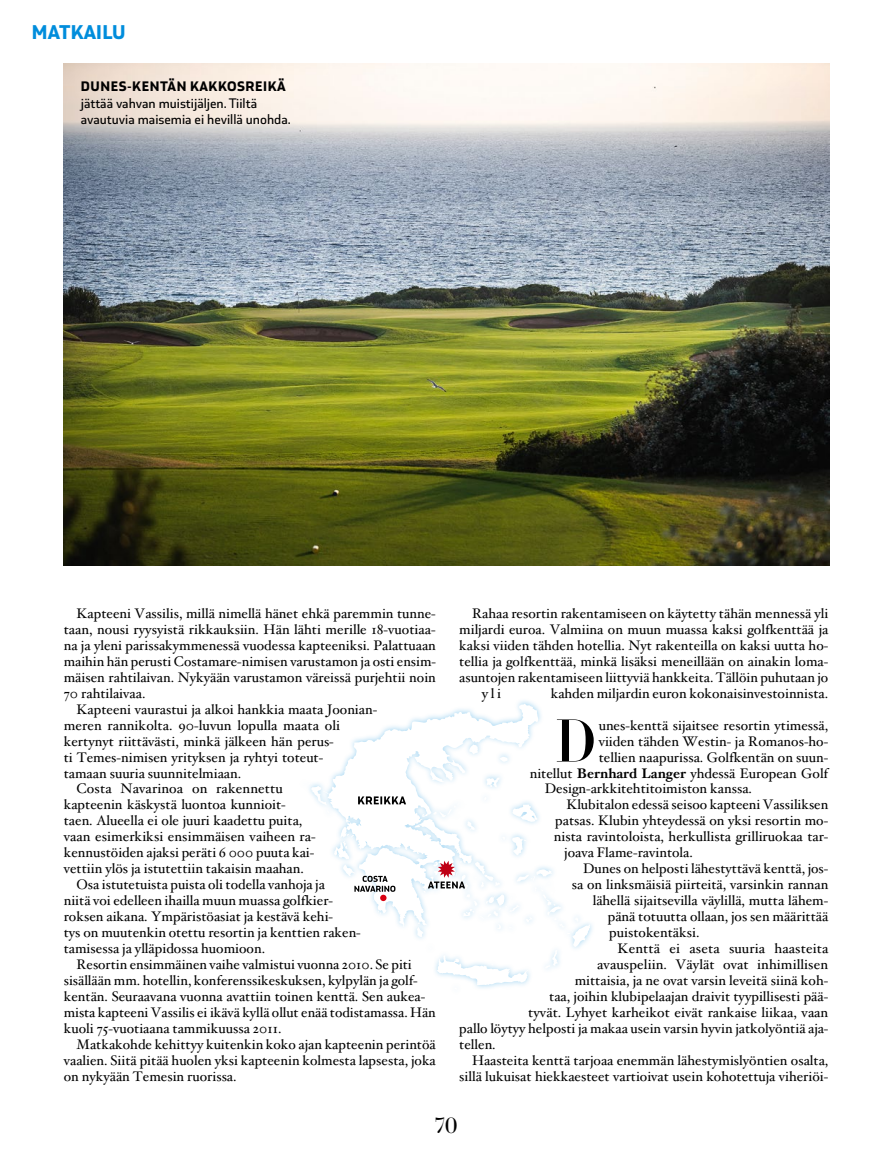
<style>
.page{position:relative;width:893px;height:1170px;background:#fff}
.page>*{position:absolute;margin:0;border:0;box-sizing:border-box;transform-origin:0 0}
.t1{font:57.3px "Essonnes Headline";color:#000}
.t2{font:800 21px "Coversans";letter-spacing:.01em;color:#008ddc}
.t3{font:21px "Essonnes Display";color:#000}
.t4{font:500 14.55px/16.8px "Coversans";color:#000}
.t5{font:800 14.55px "Coversans";letter-spacing:.04em;color:#000}
.t6{font:13.8px "Hoefler Text";color:#000}
.s1{font-weight:700}
</style>
<div class="page">
<img style="left:64px;top:64px;width:765px;height:502px">
<svg style="left:309px;top:703px;width:281px;height:285px"></svg>
<svg style="left:428px;top:860px;width:37px;height:28px"></svg>
<svg style="left:354px;top:875px;width:41px;height:16px"></svg>
<div style="left:380px;top:894px;width:6px;height:7px;background:#d90011;border-radius:50%"></div>
<svg style="left:358px;top:796px;width:48px;height:8px"></svg>
<h2 class="t2" style="left:32px;top:20px;width:95px">MATKAILU</h2>
<p class="t5" style="left:81px;top:77px;width:206px">DUNES-KENTÄN KAKKOSREIKÄ</p>
<p class="t4" style="left:81px;top:94px;width:212px">jättää vahvan muistijäljen. Tiiltä avautuvia maisemia ei hevillä unohda.</p>
<p class="t6" style="left:77px;top:605px;width:361px">Kapteeni Vassilis, millä nimellä hänet ehkä paremmin tunne-</p>
<p class="t6" style="left:64px;top:621px;width:373px">taan, nousi ryysyistä rikkauksiin. Hän lähti merille 18-vuotiaa-</p>
<p class="t6" style="left:64px;top:637px;width:374px">na ja yleni parissakymmenessä vuodessa kapteeniksi. Palattuaan</p>
<p class="t6" style="left:64px;top:653px;width:374px">maihin hän perusti Costamare-nimisen varustamon ja osti ensim-</p>
<p class="t6" style="left:64px;top:669px;width:374px">mäisen rahtilaivan. Nykyään varustamon väreissä purjehtii noin</p>
<p class="t6" style="left:64px;top:685px;width:83px">70 rahtilaivaa.</p>
<p class="t6" style="left:77px;top:700px;width:302px">Kapteeni vaurastui ja alkoi hankkia maata Joonian-</p>
<p class="t6" style="left:64px;top:716px;width:278px">meren rannikolta. 90-luvun lopulla maata oli</p>
<p class="t6" style="left:64px;top:732px;width:272px">kertynyt riittävästi, minkä jälkeen hän perus-</p>
<p class="t6" style="left:64px;top:748px;width:261px">ti Temes-nimisen yrityksen ja ryhtyi toteut-</p>
<p class="t6" style="left:64px;top:764px;width:179px">tamaan suuria suunnitelmiaan.</p>
<p class="t6" style="left:77px;top:780px;width:208px">Costa Navarinoa on rakennettu</p>
<p class="t6" style="left:64px;top:796px;width:223px">kapteenin käskystä luontoa kunnioit-</p>
<p class="t6" style="left:64px;top:812px;width:240px">taen. Alueella ei ole juuri kaadettu puita,</p>
<p class="t6" style="left:64px;top:828px;width:254px">vaan esimerkiksi ensimmäisen vaiheen ra-</p>
<p class="t6" style="left:64px;top:844px;width:252px">kennustöiden ajaksi peräti 6 000 puuta kai-</p>
<p class="t6" style="left:64px;top:860px;width:242px">vettiin ylös ja istutettiin takaisin maahan.</p>
<p class="t6" style="left:77px;top:876px;width:250px">Osa istutetuista puista oli todella vanhoja ja</p>
<p class="t6" style="left:64px;top:892px;width:271px">niitä voi edelleen ihailla muun muassa golfkier-</p>
<p class="t6" style="left:64px;top:908px;width:271px">roksen aikana. Ympäristöasiat ja kestävä kehi-</p>
<p class="t6" style="left:64px;top:924px;width:299px">tys on muutenkin otettu resortin ja kenttien raken-</p>
<p class="t6" style="left:64px;top:940px;width:203px">tamisessa ja ylläpidossa huomioon.</p>
<p class="t6" style="left:77px;top:956px;width:337px">Resortin ensimmäinen vaihe valmistui vuonna 2010. Se piti</p>
<p class="t6" style="left:64px;top:972px;width:356px">sisällään mm. hotellin, konferenssikeskuksen, kylpylän ja golf-</p>
<p class="t6" style="left:64px;top:988px;width:363px">kentän. Seuraavana vuonna avattiin toinen kenttä. Sen aukea-</p>
<p class="t6" style="left:64px;top:1003px;width:373px">mista kapteeni Vassilis ei ikävä kyllä ollut enää todistamassa. Hän</p>
<p class="t6" style="left:64px;top:1019px;width:219px">kuoli 75-vuotiaana tammikuussa 2011.</p>
<p class="t6" style="left:77px;top:1035px;width:361px">Matkakohde kehittyy kuitenkin koko ajan kapteenin perintöä</p>
<p class="t6" style="left:64px;top:1051px;width:373px">vaalien. Siitä pitää huolen yksi kapteenin kolmesta lapsesta, joka</p>
<p class="t6" style="left:64px;top:1067px;width:174px">on nykyään Temesin ruorissa.</p>
<p class="t6" style="left:472px;top:605px;width:358px">Rahaa resortin rakentamiseen on käytetty tähän mennessä yli</p>
<p class="t6" style="left:459px;top:621px;width:370px">miljardi euroa. Valmiina on muun muassa kaksi golfkenttää ja</p>
<p class="t6" style="left:459px;top:637px;width:371px">kaksi viiden tähden hotellia. Nyt rakenteilla on kaksi uutta ho-</p>
<p class="t6" style="left:459px;top:653px;width:370px">tellia ja golfkenttää, minkä lisäksi meneillään on ainakin loma-</p>
<p class="t6" style="left:459px;top:669px;width:370px">asuntojen rakentamiseen liittyviä hankkeita. Tällöin puhutaan jo</p>
<p class="t6" style="left:482px;top:685px;width:21px">yli</p>
<p class="t6" style="left:551px;top:685px;width:279px">kahden miljardin euron kokonaisinvestoinnista.</p>
<h1 class="t1" style="left:555px;top:701px;width:43px">D</h1>
<p class="t6" style="left:599px;top:716px;width:231px">unes-kenttä sijaitsee resortin ytimessä,</p>
<p class="t6" style="left:599px;top:732px;width:231px">viiden tähden Westin- ja Romanos-ho-</p>
<p class="t6" style="left:599px;top:748px;width:231px">tellien naapurissa. Golfkentän on suun-</p>
<p class="t6" style="left:530px;top:764px;width:300px">nitellut <span class="s1">Bernhard Langer</span> yhdessä European Golf</p>
<p class="t6" style="left:545px;top:780px;width:209px">Design-arkkitehtitoimiston kanssa.</p>
<p class="t6" style="left:566px;top:796px;width:263px">Klubitalon edessä seisoo kapteeni Vassiliksen</p>
<p class="t6" style="left:555px;top:812px;width:274px">patsas. Klubin yhteydessä on yksi resortin mo-</p>
<p class="t6" style="left:554px;top:828px;width:276px">nista ravintoloista, herkullista grilliruokaa tar-</p>
<p class="t6" style="left:564px;top:844px;width:130px">joava Flame-ravintola.</p>
<p class="t6" style="left:583px;top:860px;width:247px">Dunes on helposti lähestyttävä kenttä, jos-</p>
<p class="t6" style="left:572px;top:876px;width:258px">sa on linksmäisiä piirteitä, varsinkin rannan</p>
<p class="t6" style="left:593px;top:892px;width:237px">lähellä sijaitsevilla väylillä, mutta lähem-</p>
<p class="t6" style="left:608px;top:908px;width:222px">pänä totuutta ollaan, jos sen määrittää</p>
<p class="t6" style="left:609px;top:924px;width:92px">puistokentäksi.</p>
<p class="t6" style="left:617px;top:940px;width:212px">Kenttä ei aseta suuria haasteita</p>
<p class="t6" style="left:597px;top:956px;width:232px">avauspeliin. Väylät ovat inhimillisen</p>
<p class="t6" style="left:575px;top:972px;width:255px">mittaisia, ja ne ovat varsin leveitä siinä koh-</p>
<p class="t6" style="left:549px;top:988px;width:280px">taa, joihin klubipelaajan draivit tyypillisesti pää-</p>
<p class="t6" style="left:528px;top:1003px;width:302px">tyvät. Lyhyet karheikot eivät rankaise liikaa, vaan</p>
<p class="t6" style="left:459px;top:1019px;width:371px">pallo löytyy helposti ja makaa usein varsin hyvin jatkolyöntiä aja-</p>
<p class="t6" style="left:459px;top:1035px;width:38px">tellen.</p>
<p class="t6" style="left:472px;top:1051px;width:358px">Haasteita kenttä tarjoaa enemmän lähestymislyöntien osalta,</p>
<p class="t6" style="left:459px;top:1067px;width:371px">sillä lukuisat hiekkaesteet vartioivat usein kohotettuja viheriöi-</p>
<h2 class="t3" style="left:435px;top:1110px;width:24px">70</h2>
</div>
